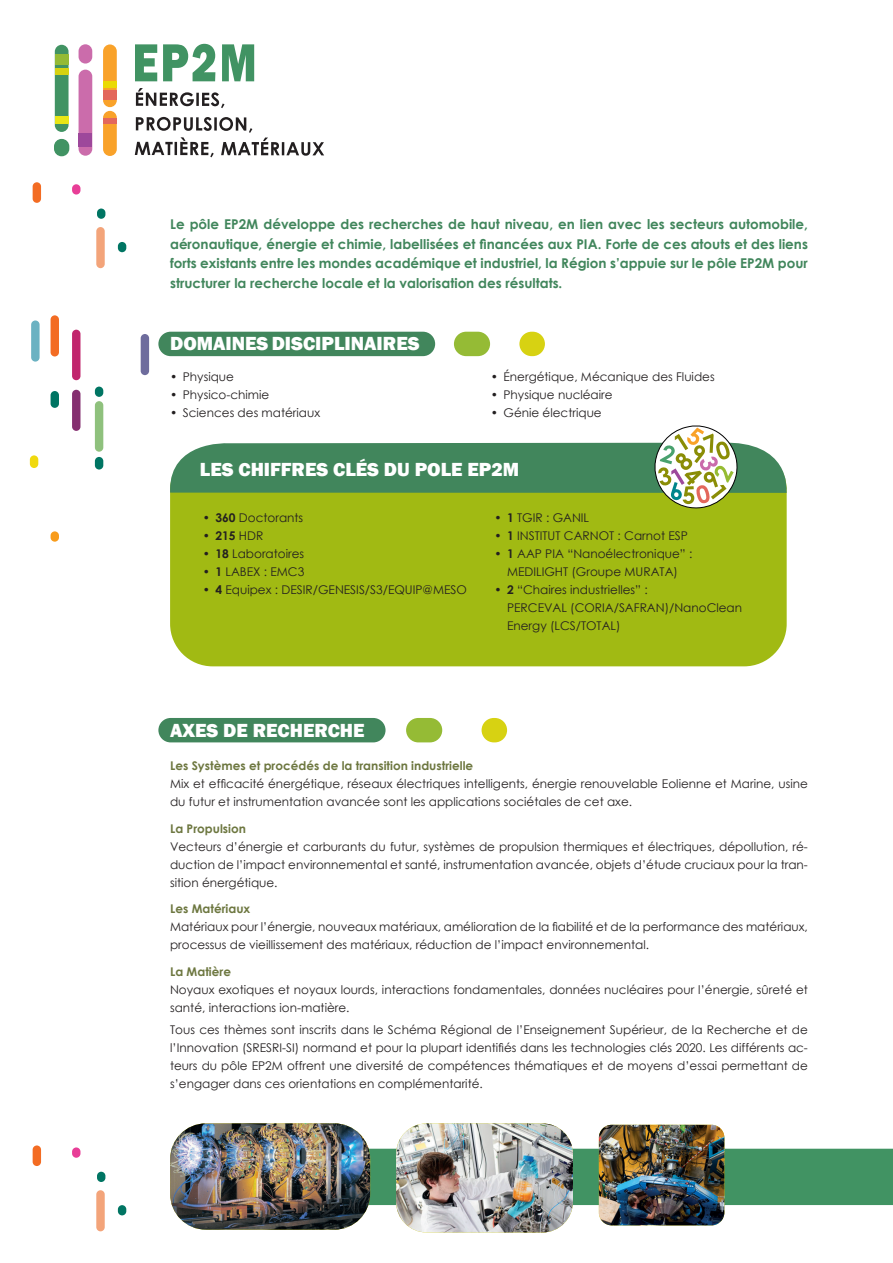
<style>
.page{position:relative;width:893px;height:1263px;background:#fff}
.page>*{position:absolute;margin:0;border:0;box-sizing:border-box;transform-origin:0 0}
.H1-titre{font:800 19.5px "Franklin Gothic";color:#fff}
.chapo{font:700 13.5px/19.5px "Century Gothic";color:#41865c;text-align:justify}
.texte_courant{font:12px/18px "Century Gothic";color:#231f20}
.H2_-_titre{font:700 12px "Century Gothic";color:#6d7740}
.t1{font:700 12px "Century Gothic";color:#231f20}
.s1{font-weight:700}
.s2{font-weight:400}
</style>
<div class="page">
<div style="left:141px;top:334px;width:8px;height:41px;background:#6e6c9d;border-radius:4px"></div>
<div style="left:51px;top:531px;width:8px;height:11px;background:#f89c1c;border-radius:4px"></div>
<div style="left:118px;top:242px;width:8px;height:10px;background:#007563;border-radius:4px"></div>
<div style="left:72px;top:390px;width:8px;height:41px;background:#852f70;border-radius:4px"></div>
<div style="left:97px;top:209px;width:8px;height:10px;background:#007563;border-radius:4px"></div>
<div style="left:30px;top:455px;width:8px;height:13px;background:#f0d90e;border-radius:4px"></div>
<div style="left:51px;top:391px;width:8px;height:17px;background:#007563;border-radius:4px"></div>
<div style="left:95px;top:387px;width:8px;height:10px;background:#007563;border-radius:4px"></div>
<div style="left:95px;top:401px;width:8px;height:51px;background:#8fc17d;border-radius:4px"></div>
<div style="left:95px;top:457px;width:8px;height:12px;background:#007563;border-radius:4px"></div>
<div style="left:51px;top:315px;width:8px;height:41px;background:#f36c23;border-radius:4px"></div>
<div style="left:33px;top:182px;width:8px;height:21px;background:#f36c23;border-radius:4px"></div>
<div style="left:72px;top:184px;width:8px;height:11px;background:#e83e97;border-radius:4px"></div>
<div style="left:72px;top:330px;width:8px;height:50px;background:#c1256d;border-radius:4px"></div>
<div style="left:96px;top:227px;width:9px;height:41px;background:#f3a47a;border-radius:4px"></div>
<div style="left:31px;top:320px;width:9px;height:42px;background:#6bb2c2;border-radius:4px"></div>
<div style="left:370px;top:1149px;width:523px;height:56px;background:#419363"></div>
<div style="left:118px;top:1205px;width:8px;height:10px;background:#007563;border-radius:4px"></div>
<div style="left:97px;top:1172px;width:8px;height:10px;background:#007563;border-radius:4px"></div>
<div style="left:33px;top:1145px;width:8px;height:21px;background:#f36c23;border-radius:4px"></div>
<div style="left:72px;top:1147px;width:8px;height:11px;background:#e83e97;border-radius:4px"></div>
<div style="left:96px;top:1190px;width:9px;height:41px;background:#f3a47a;border-radius:4px"></div>
<div style="left:158px;top:332px;width:277px;height:24px;background:#41865c;border-radius:12px"></div>
<div style="left:158px;top:718px;width:228px;height:24px;background:#41865c;border-radius:12px"></div>
<div style="left:454px;top:332px;width:36px;height:24px;background:#95bb35;border-radius:12px"></div>
<div style="left:519px;top:332px;width:26px;height:24px;background:#d7d212;border-radius:12px"></div>
<div style="left:482px;top:718px;width:25px;height:24px;background:#d7d212;border-radius:12px"></div>
<div style="left:406px;top:718px;width:36px;height:24px;background:#95bb35;border-radius:12px"></div>
<img style="left:599px;top:1125px;width:125px;height:100px">
<img style="left:170px;top:1123px;width:200px;height:107px">
<img style="left:396px;top:1123px;width:177px;height:109px">
<svg style="left:135px;top:117px;width:189px;height:40px"></svg>
<div style="left:79px;top:70px;width:13px;height:86px;background:#cb6cab;border-radius:7px"></div>
<div style="left:103px;top:44px;width:14px;height:63px;background:#f9a22a;border-radius:7px"></div>
<div style="left:103px;top:111px;width:14px;height:45px;background:#f9a22a;border-radius:7px"></div>
<div style="left:79px;top:44px;width:13px;height:20px;background:#cb6cab;border-radius:7px"></div>
<div style="left:79px;top:133px;width:13px;height:14px;background:#9d489b"></div>
<div style="left:103px;top:90px;width:14px;height:10px;background:#e3675c"></div>
<div style="left:55px;top:45px;width:14px;height:87px;background:#419363;border-radius:7px"></div>
<div style="left:54px;top:139px;width:15px;height:17px;background:#419363;border-radius:8px"></div>
<div style="left:55px;top:54px;width:13px;height:11px;background:#94ba35"></div>
<div style="left:55px;top:68px;width:13px;height:7px;background:#d7d211"></div>
<div style="left:55px;top:117px;width:13px;height:7px;background:#e8e616"></div>
<div style="left:103px;top:81px;width:14px;height:6px;background:#eada04"></div>
<div style="left:103px;top:118px;width:14px;height:6px;background:#e3675c"></div>
<svg style="left:135px;top:44px;width:22px;height:37px"></svg>
<svg style="left:163px;top:44px;width:52px;height:37px"></svg>
<svg style="left:222px;top:44px;width:32px;height:37px"></svg>
<svg style="left:136px;top:88px;width:88px;height:20px"></svg>
<div style="left:170px;top:447px;width:617px;height:219px;background:#a1ba13;border-radius:43px"></div>
<svg style="left:170px;top:425px;width:617px;height:85px"></svg>
<p class="chapo" style="left:170px;top:214px;width:639px">Le pôle EP2M développe des recherches de haut niveau, en lien avec les secteurs automobile, aéronautique, énergie et chimie, labellisées et financées aux PIA. Forte de ces atouts et des liens forts existants entre les mondes académique et industriel, la Région s’appuie sur le pôle EP2M pour structurer la recherche locale et la valorisation des résultats.</p>
<h1 class="H1-titre" style="left:170px;top:330px;width:251px">DOMAINES DISCIPLINAIRES</h1>
<p class="texte_courant" style="left:170px;top:367px;width:65px">• Physique</p>
<p class="texte_courant" style="left:170px;top:385px;width:101px">• Physico-chimie</p>
<p class="texte_courant" style="left:170px;top:403px;width:152px">• Sciences des matériaux</p>
<p class="texte_courant" style="left:491px;top:367px;width:225px">• Énergétique, Mécanique des Fluides</p>
<p class="texte_courant" style="left:491px;top:385px;width:123px">• Physique nucléaire</p>
<p class="texte_courant" style="left:491px;top:403px;width:112px">• Génie électrique</p>
<h1 class="H1-titre" style="left:200px;top:457px;width:321px">LES CHIFFRES CLÉS DU POLE EP2M</h1>
<p class="texte_courant" style="left:203px;top:509px;width:102px"><span class="s1">• 360</span> Doctorants</p>
<p class="t1" style="left:203px;top:527px;width:62px">• 215 <span class="s2">HDR</span></p>
<p class="texte_courant" style="left:203px;top:545px;width:103px"><span class="s1">• 18</span> Laboratoires</p>
<p class="texte_courant" style="left:203px;top:563px;width:103px"><span class="s1">• 1</span> LABEX : EMC3</p>
<p class="texte_courant" style="left:203px;top:581px;width:266px"><span class="s1">• 4</span> Equipex : DESIR/GENESIS/S3/EQUIP@MESO</p>
<p class="texte_courant" style="left:494px;top:509px;width:96px"><span class="s1">• 1</span> TGIR : GANIL</p>
<p class="texte_courant" style="left:494px;top:527px;width:195px"><span class="s1">• 1</span> INSTITUT CARNOT : Carnot ESP</p>
<p class="texte_courant" style="left:494px;top:545px;width:200px;text-align:center"><span class="s1">• 1</span> AAP PIA “Nanoélectronique” :<br>MEDILIGHT (Groupe MURATA)</p>
<p class="texte_courant" style="left:507px;top:581px;width:237px;text-indent:-13px"><span class="s1">• 2</span> “Chaires industrielles” :<br>PERCEVAL (CORIA/SAFRAN)/NanoClean<br>Energy (LCS/TOTAL)</p>
<h1 class="H1-titre" style="left:170px;top:717px;width:196px">AXES DE RECHERCHE</h1>
<h2 class="H2_-_titre" style="left:170px;top:757px;width:305px">Les Systèmes et procédés de la transition industrielle</h2>
<p class="texte_courant" style="left:170px;top:775px;width:639px">Mix et efficacité énergétique, réseaux électriques intelligents, énergie renouvelable Eolienne et Marine, usine du futur et instrumentation avancée sont les applications sociétales de cet axe.</p>
<h2 class="H2_-_titre" style="left:170px;top:819px;width:77px">La Propulsion</h2>
<p class="texte_courant" style="left:170px;top:837px;width:639px;text-align:justify">Vecteurs d’énergie et carburants du futur, systèmes de propulsion thermiques et électriques, dépollution, ré&shy;duction de l’impact environnemental et santé, instrumentation avancée, objets d’étude cruciaux pour la tran&shy;sition énergétique.</p>
<h2 class="H2_-_titre" style="left:170px;top:900px;width:82px">Les Matériaux</h2>
<p class="texte_courant" style="left:170px;top:918px;width:639px">Matériaux pour l’énergie, nouveaux matériaux, amélioration de la fiabilité et de la performance des matériaux, processus de vieillissement des matériaux, réduction de l’impact environnemental.</p>
<h2 class="H2_-_titre" style="left:170px;top:962px;width:62px">La Matière</h2>
<p class="texte_courant" style="left:170px;top:980px;width:639px">Noyaux exotiques et noyaux lourds, interactions fondamentales, données nucléaires pour l’énergie, sûreté et santé, interactions ion-matière.</p>
<p class="texte_courant" style="left:170px;top:1020px;width:639px;text-align:justify">Tous ces thèmes sont inscrits dans le Schéma Régional de l’Enseignement Supérieur, de la Recherche et de l’Innovation (SRESRI-SI) normand et pour la plupart identifiés dans les technologies clés 2020. Les différents ac&shy;teurs du pôle EP2M offrent une diversité de compétences thématiques et de moyens d’essai permettant de s’engager dans ces orientations en complémentarité.</p>
</div>
